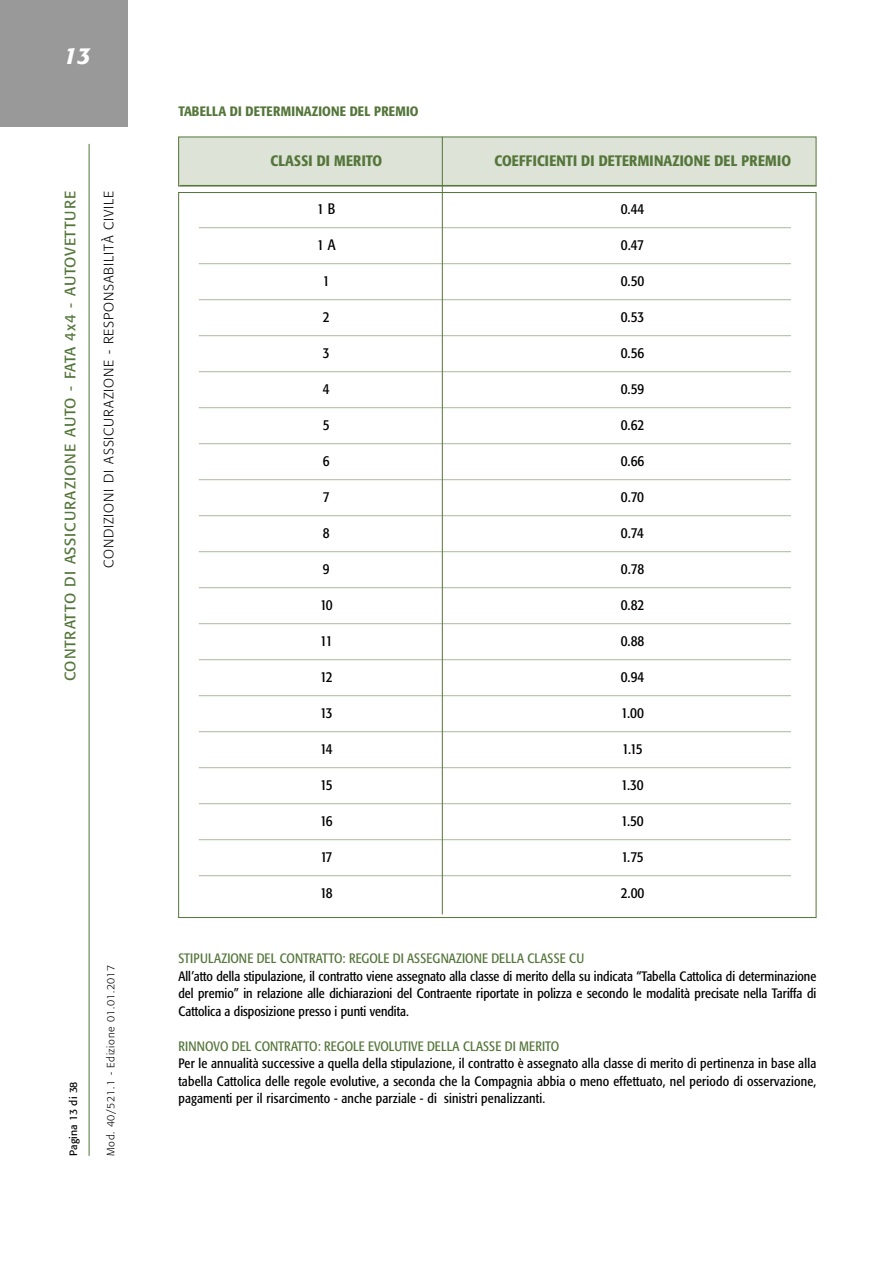
<style>
.page{position:relative;width:893px;height:1263px;background:#fff}
.page>*{position:absolute;margin:0;border:0;box-sizing:border-box;transform-origin:0 0}
.t1{font:italic 500 23.1px "Formata";color:#fff}
.t2{font:condensed 15px "Formata";letter-spacing:-.02em;color:#000}
.t3{font:500 condensed 15px "Formata";letter-spacing:.02em;color:#54763a}
.t4{font:15px "Formata";letter-spacing:.06em;color:#54763a}
.t5{font:condensed 13.5px/17.5px "Formata";letter-spacing:.01em;color:#000;text-align:justify}
.t6{font:condensed 13.5px "Formata";color:#54763a}
.t7{font:300 13.5px "Formata";letter-spacing:.06em;color:#000}
.t8{font:500 condensed 13.5px "Formata";letter-spacing:.02em;color:#54763a}
.t9{font:300 10.5px "Formata";letter-spacing:.06em;color:#000}
.t10{font:10.5px "Formata";color:#000}
</style>
<div class="page">
<div style="left:0;top:0;width:127px;height:127px;background:#999"></div>
<hr style="left:89px;top:144px;width:1px;height:1012px;background:#54763a">
<div style="left:179px;top:137px;width:637px;height:49px;background:#dde3d7"></div>
<hr style="left:199px;top:227px;width:592px;height:1px;background:#aaba9c">
<hr style="left:199px;top:263px;width:592px;height:1px;background:#aaba9c">
<hr style="left:199px;top:299px;width:592px;height:1px;background:#aaba9c">
<hr style="left:199px;top:335px;width:592px;height:1px;background:#aaba9c">
<hr style="left:199px;top:371px;width:592px;height:1px;background:#aaba9c">
<hr style="left:199px;top:407px;width:592px;height:1px;background:#aaba9c">
<hr style="left:199px;top:443px;width:592px;height:1px;background:#aaba9c">
<hr style="left:199px;top:479px;width:592px;height:1px;background:#aaba9c">
<hr style="left:199px;top:515px;width:592px;height:1px;background:#aaba9c">
<hr style="left:199px;top:551px;width:592px;height:1px;background:#aaba9c">
<hr style="left:199px;top:587px;width:592px;height:1px;background:#aaba9c">
<hr style="left:199px;top:623px;width:592px;height:1px;background:#aaba9c">
<hr style="left:199px;top:659px;width:592px;height:1px;background:#aaba9c">
<hr style="left:199px;top:695px;width:592px;height:1px;background:#aaba9c">
<hr style="left:199px;top:731px;width:592px;height:1px;background:#aaba9c">
<hr style="left:199px;top:767px;width:592px;height:1px;background:#aaba9c">
<hr style="left:199px;top:803px;width:592px;height:1px;background:#aaba9c">
<hr style="left:199px;top:839px;width:592px;height:1px;background:#aaba9c">
<hr style="left:199px;top:875px;width:592px;height:1px;background:#aaba9c">
<hr style="left:180px;top:185px;width:636px;height:1px;background:#54763a">
<hr style="left:442px;top:137px;width:1px;height:777px;background:#54763a">
<h1 class="t1" style="left:64px;top:44px;width:28px">13</h1>
<p class="t4" style="left:64px;top:681px;width:492px;rotate:-90deg">CONTRATTO DI ASSICURAZIONE AUTO - FATA 4x4 - AUTOVETTURE</p>
<p class="t7" style="left:103px;top:568px;width:379px;rotate:-90deg">CONDIZIONI DI ASSICURAZIONE - RESPONSABILITÀ CIVILE</p>
<p class="t10" style="left:69px;top:1156px;width:76px;rotate:-90deg">Pagina 13 di 38</p>
<p class="t9" style="left:106px;top:1156px;width:192px;rotate:-90deg">Mod. 40/521.1 - Edizione 01.01.2017</p>
<p class="t8" style="left:178px;top:106px;width:242px">TABELLA DI DETERMINAZIONE DEL PREMIO</p>
<p class="t3" style="left:270px;top:154px;width:113px">CLASSI DI MERITO</p>
<p class="t3" style="left:494px;top:154px;width:298px">COEFFICIENTI DI DETERMINAZIONE DEL PREMIO</p>
<p class="t2" style="left:317px;top:202px;width:20px">1 B</p>
<p class="t2" style="left:621px;top:202px;width:25px">0.44</p>
<p class="t2" style="left:317px;top:238px;width:20px">1 A</p>
<p class="t2" style="left:621px;top:238px;width:25px">0.47</p>
<p class="t2" style="left:323px;top:274px;width:8px">1</p>
<p class="t2" style="left:621px;top:274px;width:25px">0.50</p>
<p class="t2" style="left:323px;top:310px;width:8px">2</p>
<p class="t2" style="left:621px;top:310px;width:25px">0.53</p>
<p class="t2" style="left:323px;top:346px;width:8px">3</p>
<p class="t2" style="left:621px;top:346px;width:25px">0.56</p>
<p class="t2" style="left:323px;top:382px;width:8px">4</p>
<p class="t2" style="left:621px;top:382px;width:25px">0.59</p>
<p class="t2" style="left:323px;top:418px;width:8px">5</p>
<p class="t2" style="left:621px;top:418px;width:25px">0.62</p>
<p class="t2" style="left:323px;top:454px;width:8px">6</p>
<p class="t2" style="left:621px;top:454px;width:25px">0.66</p>
<p class="t2" style="left:323px;top:490px;width:8px">7</p>
<p class="t2" style="left:621px;top:490px;width:25px">0.70</p>
<p class="t2" style="left:323px;top:526px;width:8px">8</p>
<p class="t2" style="left:621px;top:526px;width:25px">0.74</p>
<p class="t2" style="left:323px;top:562px;width:8px">9</p>
<p class="t2" style="left:621px;top:562px;width:25px">0.78</p>
<p class="t2" style="left:320px;top:598px;width:14px">10</p>
<p class="t2" style="left:621px;top:598px;width:25px">0.82</p>
<p class="t2" style="left:320px;top:634px;width:14px">11</p>
<p class="t2" style="left:621px;top:634px;width:25px">0.88</p>
<p class="t2" style="left:320px;top:670px;width:14px">12</p>
<p class="t2" style="left:621px;top:670px;width:25px">0.94</p>
<p class="t2" style="left:320px;top:706px;width:14px">13</p>
<p class="t2" style="left:621px;top:706px;width:24px">1.00</p>
<p class="t2" style="left:320px;top:742px;width:14px">14</p>
<p class="t2" style="left:622px;top:742px;width:22px">1.15</p>
<p class="t2" style="left:320px;top:778px;width:14px">15</p>
<p class="t2" style="left:621px;top:778px;width:24px">1.30</p>
<p class="t2" style="left:320px;top:814px;width:14px">16</p>
<p class="t2" style="left:621px;top:814px;width:24px">1.50</p>
<p class="t2" style="left:320px;top:850px;width:14px">17</p>
<p class="t2" style="left:621px;top:850px;width:24px">1.75</p>
<p class="t2" style="left:320px;top:886px;width:14px">18</p>
<p class="t2" style="left:621px;top:886px;width:25px">2.00</p>
<p class="t6" style="left:178px;top:953px;width:407px">STIPULAZIONE DEL CONTRATTO: REGOLE DI ASSEGNAZIONE DELLA CLASSE CU</p>
<p class="t5" style="left:178px;top:968px;width:639px">All’atto della stipulazione, il contratto viene assegnato alla classe di merito della su indicata “Tabella Cattolica di determinazione del premio” in relazione alle dichiarazioni del Contraente riportate in polizza e secondo le modalità precisate nella Tariffa di Cattolica a disposizione presso i punti vendita.</p>
<p class="t6" style="left:178px;top:1040px;width:382px">RINNOVO DEL CONTRATTO: REGOLE EVOLUTIVE DELLA CLASSE DI MERITO</p>
<p class="t5" style="left:178px;top:1056px;width:639px">Per le annualità successive a quella della stipulazione, il contratto è assegnato alla classe di merito di pertinenza in base alla tabella Cattolica delle regole evolutive, a seconda che la Compagnia abbia o meno effettuato, nel periodo di osservazione, pagamenti per il risarcimento - anche parziale - di sinistri penalizzanti.</p>
</div>
